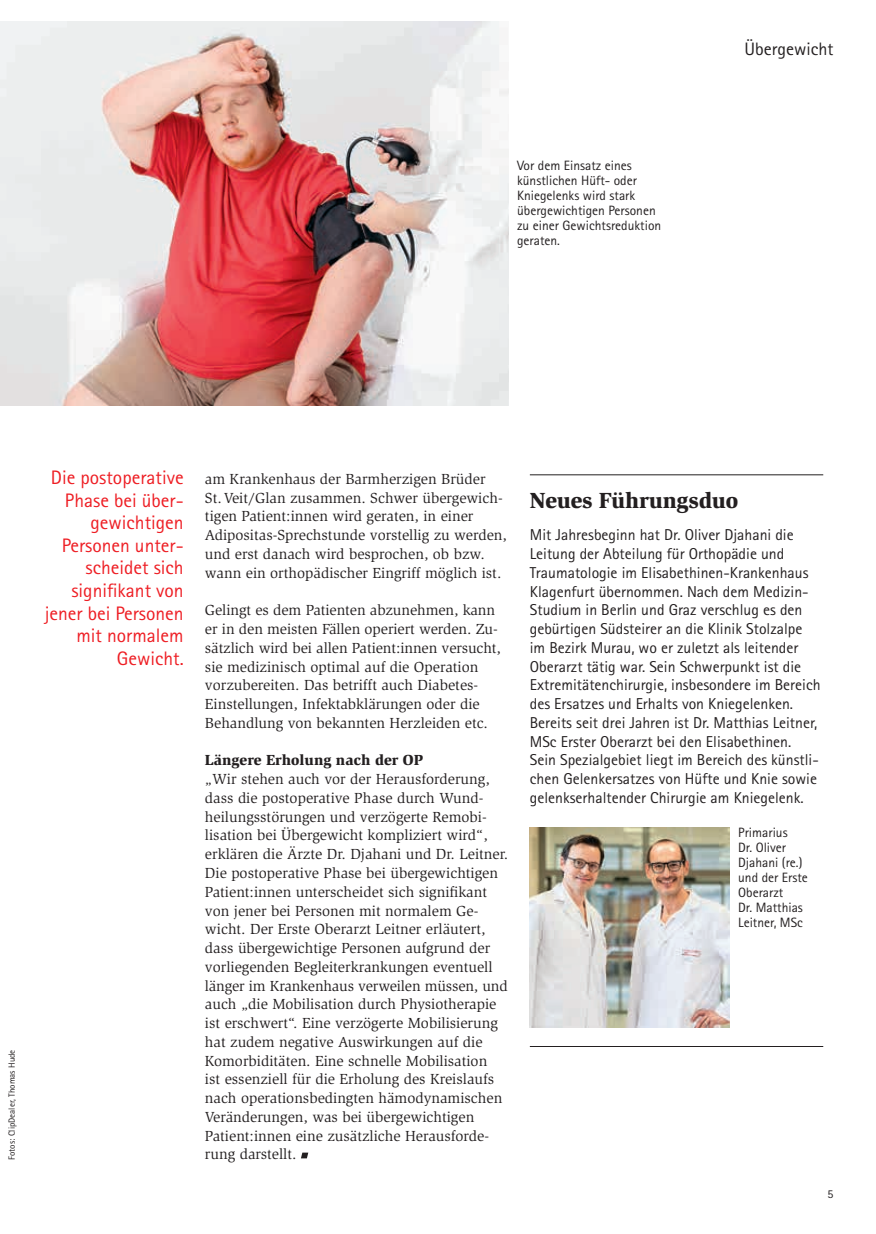
<style>
.page{position:relative;width:876px;height:1234px;background:#fff}
.page>*{position:absolute;margin:0;border:0;box-sizing:border-box;transform-origin:0 0}
.t1{font:900 22.5px "Slimbach Std";letter-spacing:-.01em;color:#231f20}
.t2{font:19.5px/22.5px "Rotis Sans Serif Pro";color:#ee1d23;text-align:right}
.t3{font:18px "Rotis Sans Serif Pro";color:#231f20}
.t4{font:15.75px/18.8px "Rotis Sans Serif Pro";color:#231f20}
.t5{font:15px/18.8px "Slimbach Std";color:#231f20}
.t6{font:900 15px "Slimbach Std";color:#231f20}
.t7{font:13.5px/15px "Rotis Sans Serif Pro";color:#231f20}
.t8{font:12px "Rotis Sans Serif Pro";color:#231f20}
.t9{font:9px "Rotis Sans Serif Pro";color:#231f20}
</style>
<div class="page">
<img style="left:0;top:21px;width:509px;height:384px">
<svg style="left:301px;top:1152px;width:7px;height:6px"></svg>
<hr style="left:530px;top:474px;width:293px;height:1px;background:#231f20">
<hr style="left:530px;top:1045px;width:293px;height:1px;background:#231f20">
<img style="left:530px;top:827px;width:200px;height:200px">
<p class="t7" style="left:517px;top:158px;width:146px">Vor dem Einsatz eines künstlichen Hüft- oder<br>Kniegelenks wird stark übergewichtigen Personen zu einer Gewichtsreduktion geraten.</p>
<p class="t3" style="left:744px;top:39px;width:90px">Übergewicht</p>
<p class="t9" style="left:6px;top:1159px;width:112px;rotate:-90deg">Fotos: ClipDealer, Thomas Hude</p>
<h2 class="t2" style="left:45px;top:466px;width:140px">Die postoperative<br>Phase bei über&shy;gewichtigen<br>Personen unter&shy;scheidet sich signifikant von jener bei Personen mit normalem<br>Gewicht.</h2>
<p class="t5" style="left:205px;top:469px;width:304px">am Krankenhaus der Barmherzigen Brüder St.Veit/Glan zusammen. Schwer übergewich&shy;tigen Patient:innen wird geraten, in einer Adipositas-Sprechstunde vorstellig zu werden, und erst danach wird besprochen, ob bzw. wann ein orthopädischer Eingriff möglich ist.</p>
<p class="t5" style="left:205px;top:601px;width:298px">Gelingt es dem Patienten abzunehmen, kann er in den meisten Fällen operiert werden. Zu&shy;sätzlich wird bei allen Patient:innen versucht, sie medizinisch optimal auf die Operation vorzubereiten. Das betrifft auch Diabetes-Einstellungen, Infektabklärungen oder die Behandlung von bekannten Herzleiden etc.</p>
<p class="t6" style="left:205px;top:750px;width:220px">Längere Erholung nach der OP</p>
<p class="t5" style="left:205px;top:769px;width:305px">„Wir stehen auch vor der Herausforderung, dass die postoperative Phase durch Wund&shy;heilungsstörungen und verzögerte Remobi&shy;lisation bei Übergewicht kompliziert wird“, erklären die Ärzte Dr. Djahani und Dr. Leitner.<br>Die postoperative Phase bei übergewichtigen Patient:innen unterscheidet sich signifikant von jener bei Personen mit normalem Ge&shy;wicht. Der Erste Oberarzt Leitner erläutert, dass übergewichtige Personen aufgrund der vorliegenden Begleiterkrankungen eventuell länger im Krankenhaus verweilen müssen, und auch „die Mobilisation durch Physiotherapie ist erschwert“. Eine verzögerte Mobilisierung hat zudem negative Auswirkungen auf die Komorbiditäten. Eine schnelle Mobilisation<br>ist essenziell für die Erholung des Kreislaufs nach operationsbedingten hämodynamischen Veränderungen, was bei übergewichtigen Patient:innen eine zusätzliche Herausforde-</p>
<p class="t5" style="left:205px;top:1144px;width:93px">rung darstellt.</p>
<h1 class="t1" style="left:530px;top:486px;width:210px">Neues Führungsduo</h1>
<p class="t4" style="left:530px;top:525px;width:292px">Mit Jahresbeginn hat Dr. Oliver Djahani die Leitung der Abteilung für Orthopädie und Traumatologie im Elisabethinen-Krankenhaus Klagenfurt übernommen. Nach dem Medizin-Studium in Berlin und Graz verschlug es den gebürtigen Südsteirer an die Klinik Stolzalpe im Bezirk Murau, wo er zuletzt als leitender Oberarzt tätig war. Sein Schwerpunkt ist die Extremitätenchirurgie, insbesondere im Bereich des Ersatzes und Erhalts von Kniegelenken.<br>Bereits seit drei Jahren ist Dr. Matthias Leitner, MSc Erster Oberarzt bei den Elisabethinen.<br>Sein Spezialgebiet liegt im Bereich des künstli&shy;chen Gelenkersatzes von Hüfte und Knie sowie gelenkserhaltender Chirurgie am Kniegelenk.</p>
<p class="t7" style="left:738px;top:825px;width:71px">Primarius<br>Dr. Oliver<br>Djahani (re.) und der Erste<br>Oberarzt<br>Dr. Matthias<br>Leitner, MSc</p>
<p class="t8" style="left:827px;top:1186px;width:7px">5</p>
</div>
